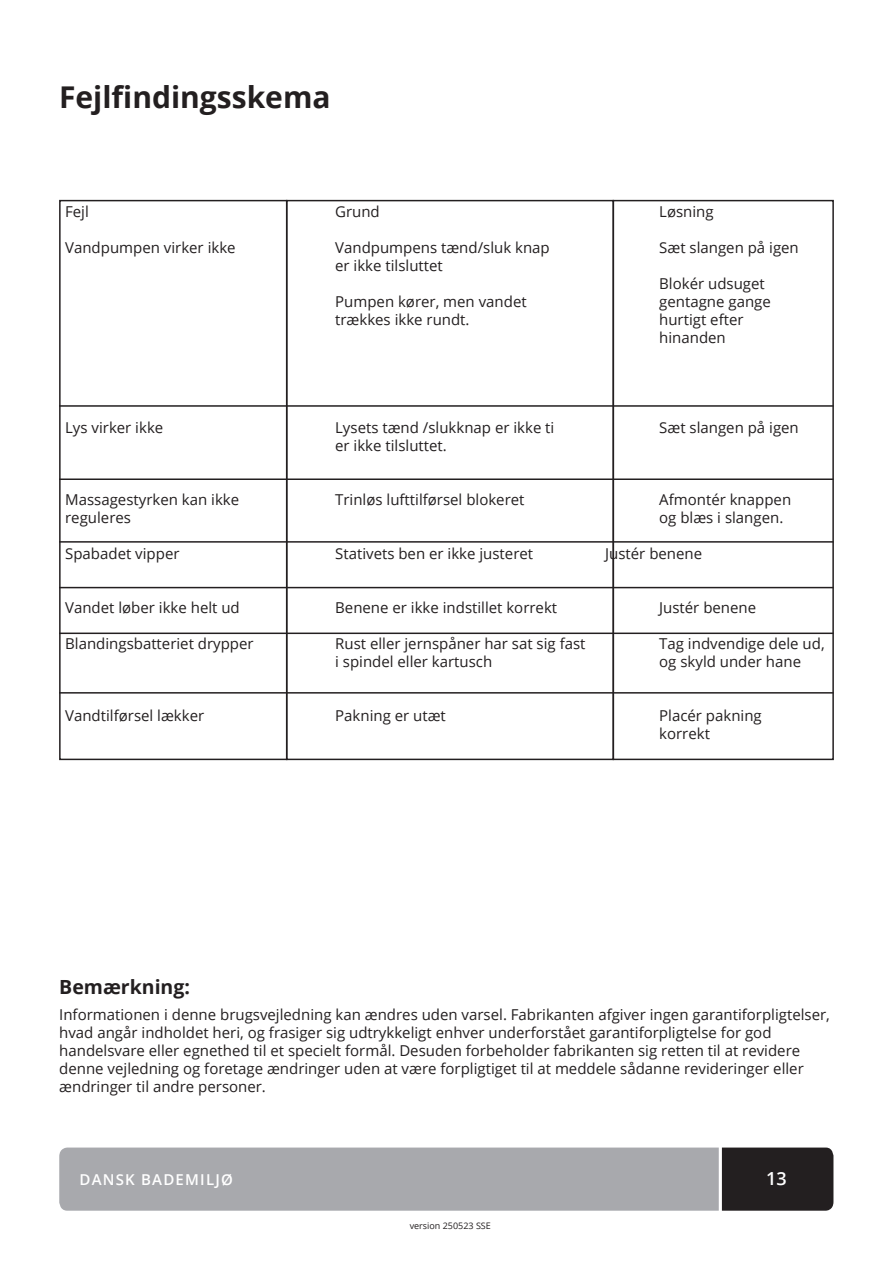
<style>
.page{position:relative;width:893px;height:1263px;background:#fff}
.page>*{position:absolute;margin:0;border:0;box-sizing:border-box;transform-origin:0 0}
.Overskrift_20_Fed_ko{font:700 30px "Open Sans";color:#231f20}
.Overskrift_14_Fed{font:700 19.5px "Open Sans";color:#231f20}
.t1{font:600 18px "Open Sans";color:#fff}
.Brødtekst{font:15px/18px "Open Sans";color:#231f20}
.t2{font:600 15px "Open Sans";letter-spacing:.08em;color:#fff}
.t3{font:9px "Open Sans";color:#231f20}
</style>
<div class="page">
<svg style="left:59px;top:1147px;width:774px;height:64px;background:#97989b"></svg>
<div style="left:59px;top:200px;width:228px;height:560px;border:2px solid #231f20"></div>
<div style="left:613px;top:200px;width:221px;height:560px;border:2px solid #231f20"></div>
<div style="left:286px;top:200px;width:328px;height:560px;border:2px solid #231f20"></div>
<hr style="left:59px;top:405px;width:774px;height:2px;background:#231f20">
<hr style="left:59px;top:478px;width:774px;height:2px;background:#231f20">
<hr style="left:59px;top:541px;width:774px;height:2px;background:#231f20">
<hr style="left:59px;top:587px;width:774px;height:1px;background:#231f20">
<hr style="left:59px;top:632px;width:774px;height:2px;background:#231f20">
<hr style="left:59px;top:692px;width:774px;height:2px;background:#231f20">
<p class="Overskrift_20_Fed_ko" style="left:59px;top:76px;width:273px">Fejlfindingsskema</p>
<p class="Brødtekst" style="left:65px;top:202px;width:25px">Fejl</p>
<p class="Brødtekst" style="left:335px;top:202px;width:46px">Grund</p>
<p class="Brødtekst" style="left:659px;top:202px;width:56px">Løsning</p>
<p class="Brødtekst" style="left:65px;top:238px;width:172px">Vandpumpen virker ikke</p>
<p class="Brødtekst" style="left:335px;top:238px;width:216px">Vandpumpens tænd/sluk knap</p>
<p class="Brødtekst" style="left:659px;top:238px;width:141px">Sæt slangen på igen</p>
<p class="Brødtekst" style="left:335px;top:256px;width:109px">er ikke tilsluttet</p>
<p class="Brødtekst" style="left:659px;top:274px;width:107px">Blokér udsuget</p>
<p class="Brødtekst" style="left:335px;top:292px;width:193px">Pumpen kører, men vandet</p>
<p class="Brødtekst" style="left:659px;top:292px;width:113px">gentagne gange</p>
<p class="Brødtekst" style="left:335px;top:310px;width:136px">trækkes ikke rundt.</p>
<p class="Brødtekst" style="left:659px;top:310px;width:86px">hurtigt efter</p>
<p class="Brødtekst" style="left:659px;top:328px;width:68px">hinanden</p>
<p class="Brødtekst" style="left:65px;top:418px;width:100px">Lys virker ikke</p>
<p class="Brødtekst" style="left:335px;top:418px;width:221px">Lysets tænd /slukknap er ikke ti</p>
<p class="Brødtekst" style="left:659px;top:418px;width:141px">Sæt slangen på igen</p>
<p class="Brødtekst" style="left:335px;top:436px;width:113px">er ikke tilsluttet.</p>
<p class="Brødtekst" style="left:65px;top:490px;width:175px">Massagestyrken kan ikke</p>
<p class="Brødtekst" style="left:335px;top:490px;width:191px">Trinløs lufttilførsel blokeret</p>
<p class="Brødtekst" style="left:659px;top:490px;width:133px">Afmontér knappen</p>
<p class="Brødtekst" style="left:65px;top:508px;width:67px">reguleres</p>
<p class="Brødtekst" style="left:659px;top:508px;width:126px">og blæs i slangen.</p>
<p class="Brødtekst" style="left:65px;top:544px;width:116px">Spabadet vipper</p>
<p class="Brødtekst" style="left:335px;top:544px;width:199px">Stativets ben er ikke justeret</p>
<p class="Brødtekst" style="left:605px;top:544px;width:98px">Justér benene</p>
<p class="Brødtekst" style="left:65px;top:598px;width:176px">Vandet løber ikke helt ud</p>
<p class="Brødtekst" style="left:335px;top:598px;width:223px">Benene er ikke indstillet korrekt</p>
<p class="Brødtekst" style="left:659px;top:598px;width:98px">Justér benene</p>
<p class="Brødtekst" style="left:65px;top:634px;width:190px">Blandingsbatteriet drypper</p>
<p class="Brødtekst" style="left:335px;top:634px;width:252px">Rust eller jernspåner har sat sig fast</p>
<p class="Brødtekst" style="left:659px;top:634px;width:167px">Tag indvendige dele ud,</p>
<p class="Brødtekst" style="left:335px;top:652px;width:159px">i spindel eller kartusch</p>
<p class="Brødtekst" style="left:659px;top:652px;width:143px">og skyld under hane</p>
<p class="Brødtekst" style="left:65px;top:706px;width:141px">Vandtilførsel lækker</p>
<p class="Brødtekst" style="left:335px;top:706px;width:112px">Pakning er utæt</p>
<p class="Brødtekst" style="left:659px;top:706px;width:104px">Placér pakning</p>
<p class="Brødtekst" style="left:659px;top:724px;width:52px">korrekt</p>
<p class="Overskrift_14_Fed" style="left:59px;top:973px;width:132px">Bemærkning:</p>
<p class="Brødtekst" style="left:59px;top:1005px;width:772px">Informationen i denne brugsvejledning kan ændres uden varsel. Fabrikanten afgiver ingen garantiforpligtelser, hvad angår indholdet heri, og frasiger sig udtrykkeligt enhver underforstået garantiforpligtelse for god handelsvare eller egnethed til et specielt formål. Desuden forbeholder fabrikanten sig retten til at revidere denne vejledning og foretage ændringer uden at være forpligtiget til at meddele sådanne revideringer eller ændringer til andre personer.</p>
<p class="t2" style="left:80px;top:1169px;width:155px">DANSK BADEMILJØ</p>
<p class="t1" style="left:766px;top:1166px;width:22px">13</p>
<p class="t3" style="left:410px;top:1220px;width:83px">version 250523 SSE</p>
</div>
